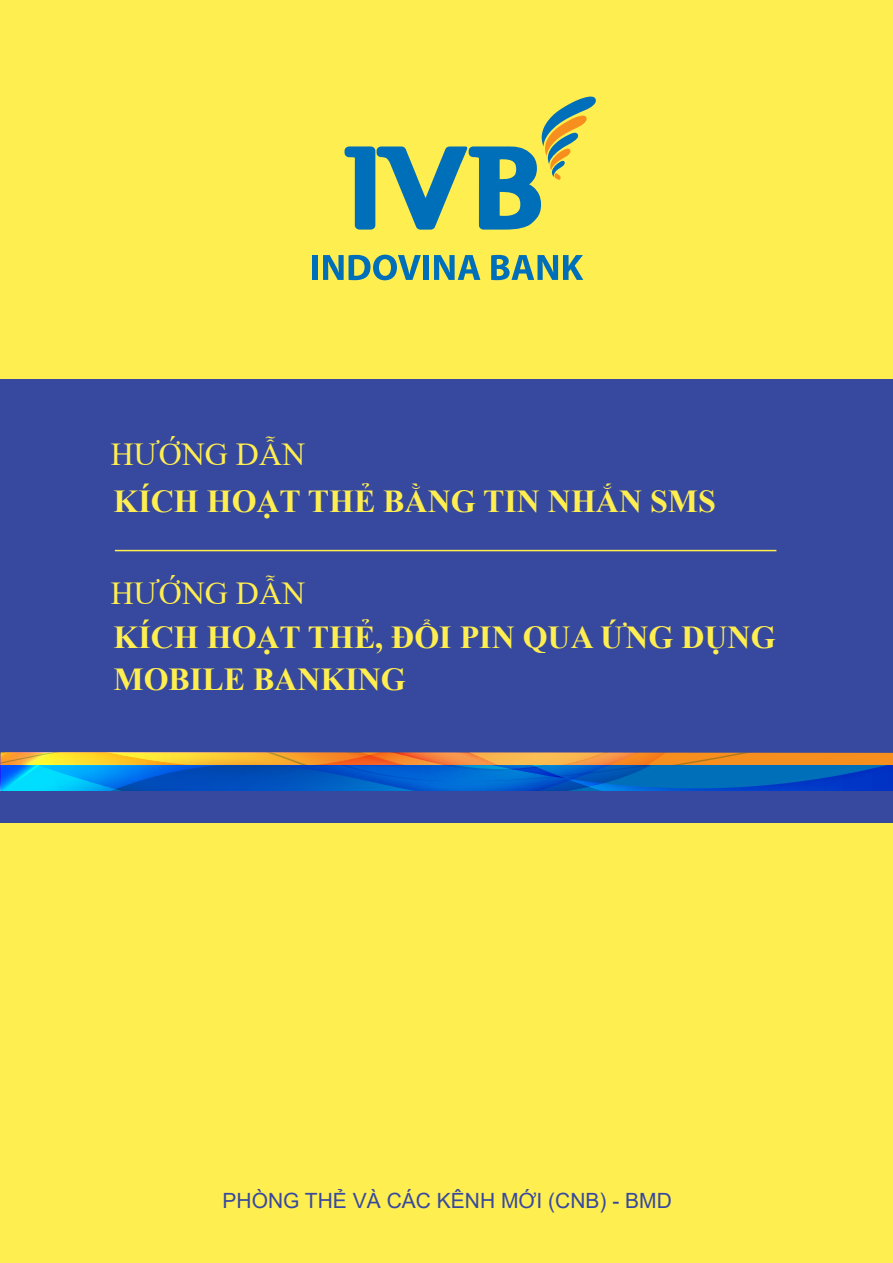
<style>
.page{position:relative;width:893px;height:1263px;background:#fff}
.page>*{position:absolute;margin:0;border:0;box-sizing:border-box;transform-origin:0 0}
.t1{font:700 31.95px/42.6px "Times New Roman";color:#ffee50}
.t2{font:31.95px "Times New Roman";color:#ffee50}
.t3{font:21px "Arial";color:#37499e}
</style>
<div class="page">
<div style="left:1px;top:0;width:892px;height:1263px;background:#ffee50"></div>
<div style="left:1px;top:379px;width:892px;height:443px;background:#37499e"></div>
<svg style="left:345px;top:97px;width:251px;height:133px"></svg>
<div style="left:313px;top:255px;width:5px;height:25px;background:#006fb9"></div>
<svg style="left:323px;top:255px;width:98px;height:25px"></svg>
<div style="left:424px;top:255px;width:5px;height:25px;background:#006fb9"></div>
<svg style="left:434px;top:255px;width:46px;height:25px"></svg>
<svg style="left:491px;top:255px;width:92px;height:25px"></svg>
<svg style="left:1px;top:752px;width:892px;height:39px;background:#507a99"></svg>
<hr style="left:115px;top:550px;width:661px;height:1px;background:#ffee50">
<p class="t2" style="left:111px;top:431px;width:196px">HƯỚNG DẪN</p>
<p class="t1" style="left:114px;top:479px;width:604px">KÍCH HOẠT THẺ BẰNG TIN NHẮN SMS</p>
<p class="t2" style="left:111px;top:571px;width:196px">HƯỚNG DẪN</p>
<p class="t1" style="left:114px;top:615px;width:663px">KÍCH HOẠT THẺ, ĐỔI PIN QUA ỨNG DỤNG<br>MOBILE BANKING</p>
<p class="t3" style="left:223px;top:1186px;width:451px">PHÒNG THẺ VÀ CÁC KÊNH MỚI (CNB) - BMD</p>
</div>
